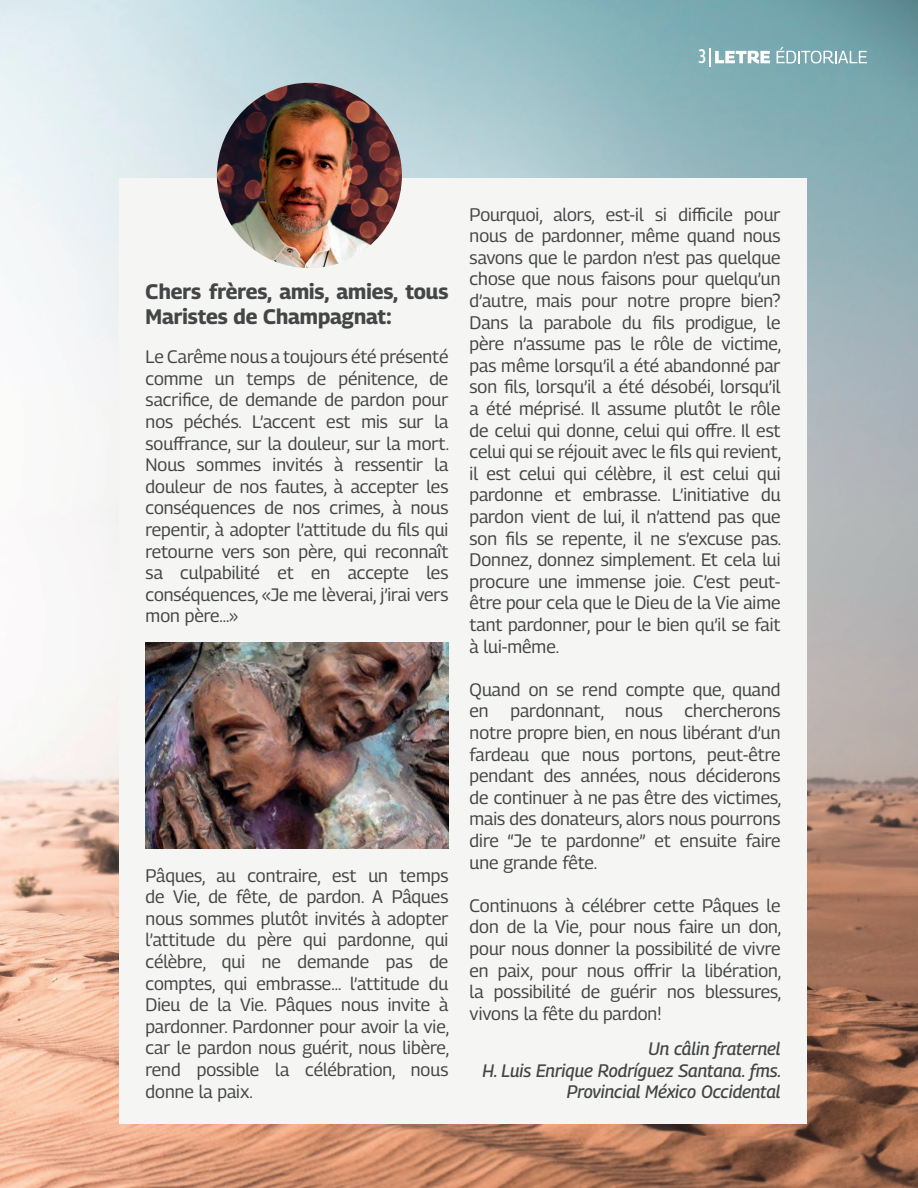
<style>
.page{position:relative;width:918px;height:1188px;background:#fff}
.page>*{position:absolute;margin:0;border:0;box-sizing:border-box;transform-origin:0 0}
.t1{font:700 21px/25.2px "Georama";color:#444547}
.t2{font:500 19.5px "Georama Condensed";color:#fff}
.t3{font:18px/21.6px "Georama";color:#444547;text-align:justify}
.t4{font:italic 500 18px/21.6px "Georama";color:#444547;text-align:right}
</style>
<div class="page">
<img style="left:0;top:0;width:918px;height:1188px">
<div style="left:120px;top:179px;width:687px;height:945px;background:#f5f6f3"></div>
<svg style="left:710px;top:48px;width:60px;height:19px"></svg>
<svg style="left:777px;top:47px;width:90px;height:16px"></svg>
<img style="left:146px;top:643px;width:302px;height:206px">
<img style="left:217px;top:83px;width:185px;height:185px;border-radius:93px">
<p class="t2" style="left:699px;top:42px;width:9px">3</p>
<p class="t1" style="left:146px;top:279px;width:304px">Chers frères, amis, amies, tous<br>Maristes de Champagnat:</p>
<p class="t3" style="left:146px;top:346px;width:305px">Le Carême nous a toujours été présenté comme un temps de pénitence, de sacrifice, de demande de pardon pour nos péchés. L’accent est mis sur la souffrance, sur la douleur, sur la mort.<br>Nous sommes invités à ressentir la douleur de nos fautes, à accepter les conséquences de nos crimes, à nous repentir, à adopter l’attitude du fils qui retourne vers son père, qui reconnaît sa culpabilité et en accepte les conséquences, «Je me lèverai, j’irai vers mon père...»</p>
<p class="t3" style="left:146px;top:864px;width:305px">Pâques, au contraire, est un temps de Vie, de fête, de pardon. A Pâques nous sommes plutôt invités à adopter l’attitude du père qui pardonne, qui célèbre, qui ne demande pas de comptes, qui embrasse... l’attitude du Dieu de la Vie. Pâques nous invite à pardonner. Pardonner pour avoir la vie, car le pardon nous guérit, nous libère, rend possible la célébration, nous donne la paix.</p>
<p class="t3" style="left:470px;top:203px;width:313px">Pourquoi, alors, est-il si difficile pour nous de pardonner, même quand nous savons que le pardon n’est pas quelque chose que nous faisons pour quelqu’un d’autre, mais pour notre propre bien?<br>Dans la parabole du fils prodigue, le père n’assume pas le rôle de victime, pas même lorsqu’il a été abandonné par son fils, lorsqu’il a été désobéi, lorsqu’il a été méprisé. Il assume plutôt le rôle de celui qui donne, celui qui offre. Il est celui qui se réjouit avec le fils qui revient, il est celui qui célèbre, il est celui qui pardonne et embrasse. L’initiative du pardon vient de lui, il n’attend pas que son fils se repente, il ne s’excuse pas.<br>Donnez, donnez simplement. Et cela lui procure une immense joie. C’est peut&shy;être pour cela que le Dieu de la Vie aime tant pardonner, pour le bien qu’il se fait à lui-même.</p>
<p class="t3" style="left:470px;top:678px;width:313px">Quand on se rend compte que, quand en pardonnant, nous chercherons notre propre bien, en nous libérant d’un fardeau que nous portons, peut-être pendant des années, nous déciderons de continuer à ne pas être des victimes, mais des donateurs, alors nous pourrons dire “Je te pardonne” et ensuite faire une grande fête.</p>
<p class="t3" style="left:470px;top:894px;width:313px">Continuons à célébrer cette Pâques le don de la Vie, pour nous faire un don, pour nous donner la possibilité de vivre en paix, pour nous offrir la libération, la possibilité de guérir nos blessures, vivons la fête du pardon!</p>
<p class="t4" style="left:482px;top:1038px;width:300px">Un câlin fraternel<br>H. Luis Enrique Rodríguez Santana. fms.<br>Provincial México Occidental</p>
</div>
